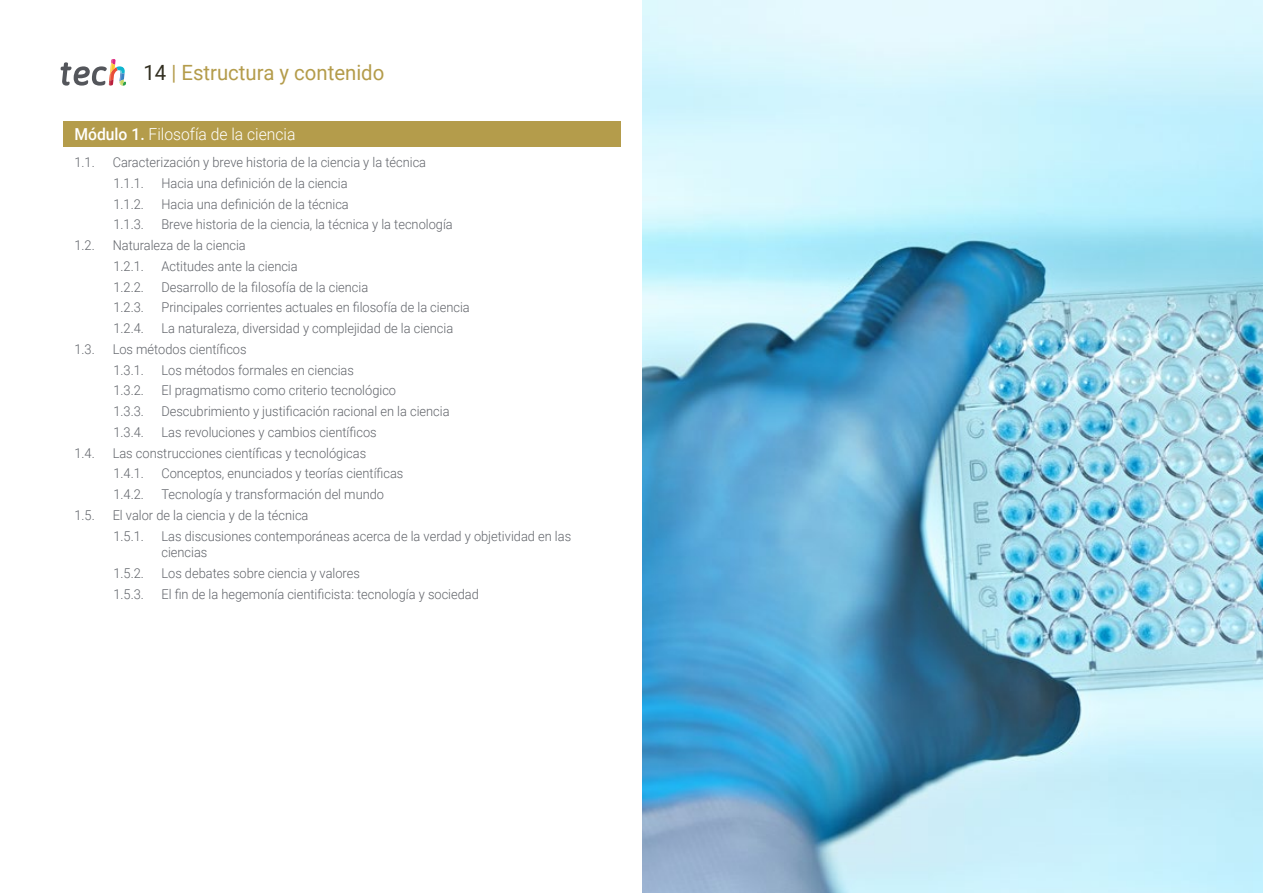
<style>
.page{position:relative;width:1263px;height:893px;background:#fff}
.page>*{position:absolute;margin:0;border:0;box-sizing:border-box;transform-origin:0 0}
.t1{font:21px "Roboto";color:#b49c4b}
.t2{font:300 16.5px "Roboto";color:#fff;scale:.95 1}
.t3{font:300 13.5px/20.7px "Roboto";color:#61646a;scale:.95 1}
.s1{color:#312e20}
.s2{font-weight:500}
</style>
<div class="page">
<div style="left:63px;top:121px;width:558px;height:25px;background:#b49c4b"></div>
<svg style="left:61px;top:59px;width:65px;height:27px"></svg>
<img style="left:642px;top:0;width:621px;height:893px">
<h1 class="t1" style="left:144px;top:57px;width:242px"><span class="s1">14</span> | Estructura y contenido</h1>
<p class="t2" style="left:74px;top:123px;width:234px"><span class="s2">Módulo 1.</span> Filosofía de la ciencia</p>
<p class="t3" style="left:74px;top:152px;width:23px">1.1.</p>
<p class="t3" style="left:113px;top:152px;width:331px">Caracterización y breve historia de la ciencia y la técnica<br>1.1.1.</p>
<p class="t3" style="left:161px;top:172px;width:197px">Hacia una definición de la ciencia</p>
<p class="t3" style="left:113px;top:193px;width:34px">1.1.2.</p>
<p class="t3" style="left:161px;top:193px;width:199px">Hacia una definición de la técnica</p>
<p class="t3" style="left:113px;top:214px;width:34px">1.1.3.</p>
<p class="t3" style="left:161px;top:214px;width:308px">Breve historia de la ciencia, la técnica y la tecnología</p>
<p class="t3" style="left:74px;top:234px;width:23px">1.2.</p>
<p class="t3" style="left:113px;top:234px;width:142px">Naturaleza de la ciencia<br>1.2.1.</p>
<p class="t3" style="left:161px;top:255px;width:145px">Actitudes ante la ciencia</p>
<p class="t3" style="left:113px;top:276px;width:34px">1.2.2.</p>
<p class="t3" style="left:161px;top:276px;width:219px">Desarrollo de la filosofía de la ciencia</p>
<p class="t3" style="left:113px;top:297px;width:34px">1.2.3.</p>
<p class="t3" style="left:161px;top:297px;width:326px">Principales corrientes actuales en filosofía de la ciencia</p>
<p class="t3" style="left:113px;top:317px;width:34px">1.2.4.</p>
<p class="t3" style="left:161px;top:317px;width:309px">La naturaleza, diversidad y complejidad de la ciencia</p>
<p class="t3" style="left:74px;top:338px;width:23px">1.3.</p>
<p class="t3" style="left:113px;top:338px;width:142px">Los métodos científicos<br>1.3.1.</p>
<p class="t3" style="left:161px;top:359px;width:204px">Los métodos formales en ciencias</p>
<p class="t3" style="left:113px;top:380px;width:34px">1.3.2.</p>
<p class="t3" style="left:161px;top:380px;width:249px">El pragmatismo como criterio tecnológico</p>
<p class="t3" style="left:113px;top:400px;width:34px">1.3.3.</p>
<p class="t3" style="left:161px;top:400px;width:305px">Descubrimiento y justificación racional en la ciencia</p>
<p class="t3" style="left:113px;top:421px;width:34px">1.3.4.</p>
<p class="t3" style="left:161px;top:421px;width:228px">Las revoluciones y cambios científicos</p>
<p class="t3" style="left:74px;top:442px;width:23px">1.4.</p>
<p class="t3" style="left:113px;top:442px;width:268px">Las construcciones científicas y tecnológicas<br>1.4.1.</p>
<p class="t3" style="left:161px;top:463px;width:256px">Conceptos, enunciados y teorías científicas</p>
<p class="t3" style="left:113px;top:483px;width:34px">1.4.2.</p>
<p class="t3" style="left:161px;top:483px;width:236px">Tecnología y transformación del mundo</p>
<p class="t3" style="left:74px;top:504px;width:23px">1.5.</p>
<p class="t3" style="left:113px;top:504px;width:208px">El valor de la ciencia y de la técnica<br>1.5.1.</p>
<p class="t3" style="left:161px;top:527px;width:433px;line-height:16.5px">Las discusiones contemporáneas acerca de la verdad y objetividad en las ciencias</p>
<p class="t3" style="left:113px;top:562px;width:34px">1.5.2.</p>
<p class="t3" style="left:161px;top:562px;width:210px">Los debates sobre ciencia y valores</p>
<p class="t3" style="left:113px;top:583px;width:34px">1.5.3.</p>
<p class="t3" style="left:161px;top:583px;width:336px">El fin de la hegemonía cientificista: tecnología y sociedad</p>
</div>
